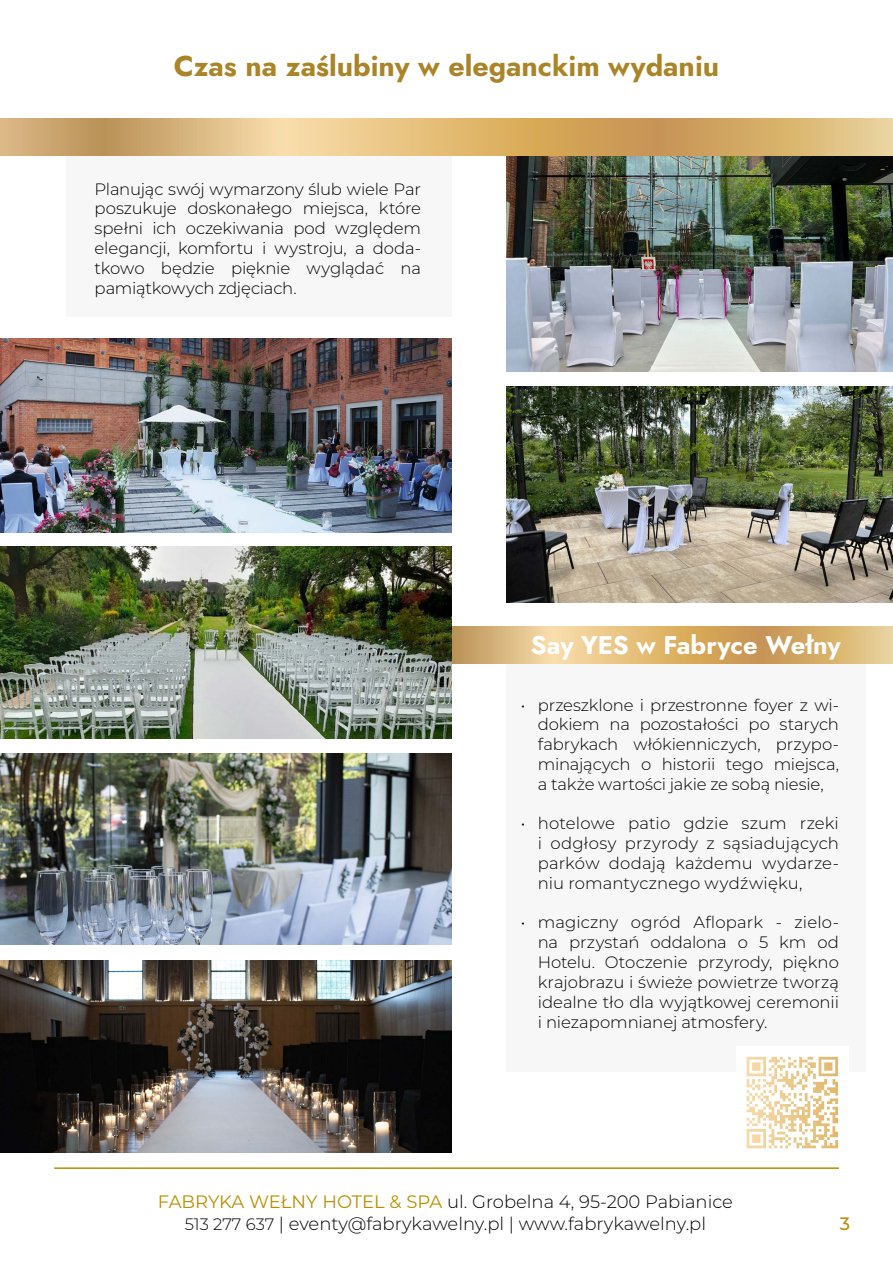
<style>
.page{position:relative;width:893px;height:1263px;background:#fff}
.page>*{position:absolute;margin:0;border:0;box-sizing:border-box;transform-origin:0 0}
.t1{font:700 28.5px "Jost";color:#aa8426}
.t2{font:700 25.5px "Jost";letter-spacing:-.005em;color:#fff}
.t3{font:300 18px/21.6px "Montserrat";color:#000;text-align:center}
.t4{font:500 18px "Montserrat";color:#b98f00}
.t5{font:300 16.5px/19.8px "Montserrat";letter-spacing:-.005em;color:#000;text-align:justify}
.s1{font-weight:400;color:#b98f00}
.s2{font-size:16.5px}
</style>
<div class="page">
<div style="left:506px;top:626px;width:359px;height:446px;background:#f7f7f7"></div>
<hr style="left:54px;top:1167px;width:785px;height:2px;background:#b98f00">
<div style="left:66px;top:155px;width:385px;height:162px;background:#f7f7f7"></div>
<img style="left:506px;top:155px;width:387px;height:217px">
<img style="left:506px;top:386px;width:387px;height:217px">
<svg style="left:0;top:118px;width:893px;height:37px;background:#dab475"></svg>
<svg style="left:451px;top:626px;width:442px;height:37px;background:#dbb575"></svg>
<img style="left:0;top:339px;width:451px;height:193px">
<img style="left:0;top:547px;width:451px;height:192px">
<img style="left:0;top:753px;width:451px;height:192px">
<img style="left:0;top:960px;width:451px;height:192px">
<div style="left:736px;top:1046px;width:112px;height:113px;background:#fff"></div>
<svg style="left:746px;top:1056px;width:92px;height:93px"></svg>
<svg style="left:747px;top:1057px;width:91px;height:36px"></svg>
<h1 class="t1" style="left:174px;top:46px;width:547px">Czas na zaślubiny w eleganckim wydaniu</h1>
<p class="t5" style="left:95px;top:178px;width:328px">Planując swój wymarzony ślub wiele Par poszukuje doskonałego miejsca, które spełni ich oczekiwania pod względem elegancji, komfortu i wystroju, a doda&shy;tkowo będzie pięknie wyglądać na pamiątkowych zdjęciach.</p>
<h2 class="t2" style="left:531px;top:627px;width:311px">Say YES w Fabryce Wełny</h2>
<p class="t5" style="left:538px;top:694px;width:303px;text-indent:-17px">• przeszklone i przestronne foyer z wi&shy;dokiem na pozostałości po starych fabrykach włókienniczych, przypo&shy;minających o historii tego miejsca, a także wartości jakie ze sobą niesie,</p>
<p class="t5" style="left:538px;top:813px;width:303px;text-indent:-17px">• hotelowe patio gdzie szum rzeki i odgłosy przyrody z sąsiadujących parków dodają każdemu wydarze&shy;niu romantycznego wydźwięku,</p>
<p class="t5" style="left:538px;top:912px;width:303px;text-indent:-17px">• magiczny ogród Aflopark - zielo&shy;na przystań oddalona o 5 km od Hotelu. Otoczenie przyrody, piękno krajobrazu i świeże powietrze tworzą idealne tło dla wyjątkowej ceremonii i niezapomnianej atmosfery.</p>
<p class="t3" style="left:158px;top:1190px;width:576px"><span class="s1">FABRYKA WEŁNY HOTEL &amp; SPA</span> ul. Grobelna 4, 95-200 Pabianice<br><span class="s2">513 277 637</span> | eventy@fabrykawelny.pl | www.fabrykawelny.pl</p>
<p class="t4" style="left:840px;top:1211px;width:12px">3</p>
</div>
